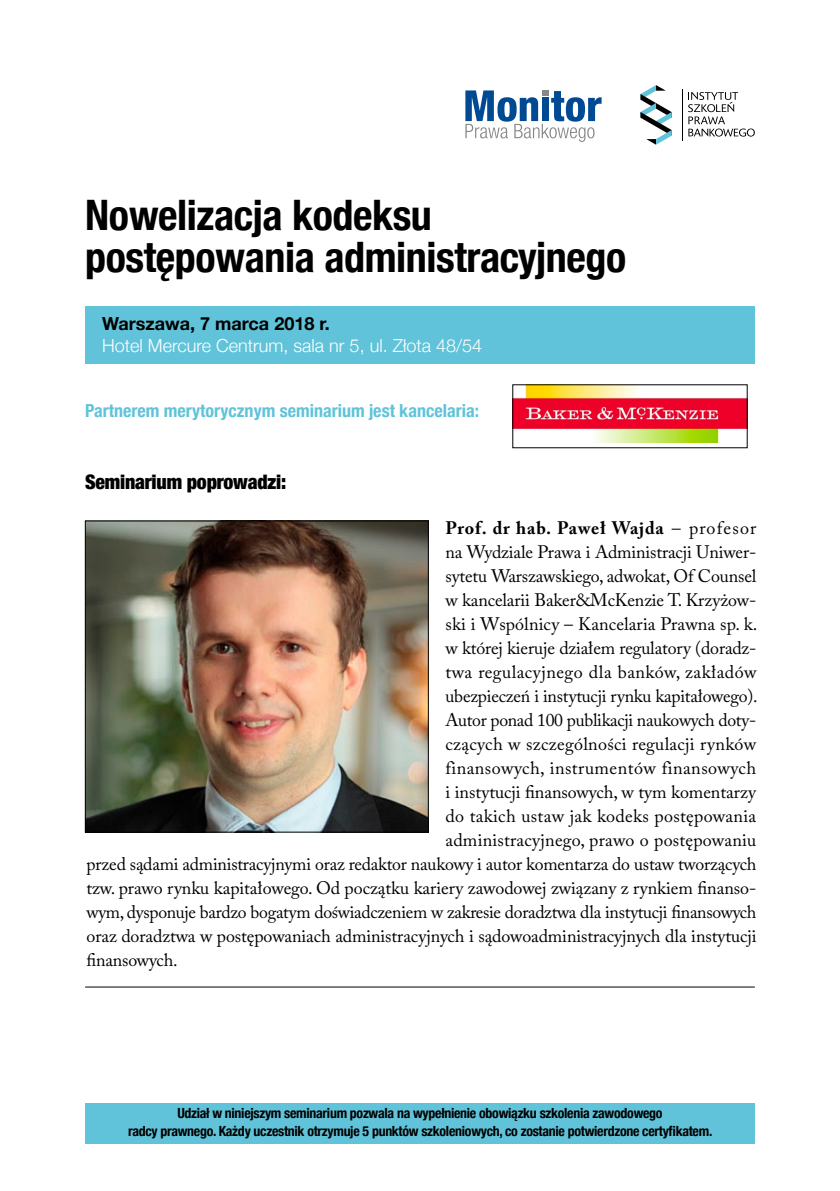
<style>
.page{position:relative;width:840px;height:1191px;background:#fff}
.page>*{position:absolute;margin:0;border:0;box-sizing:border-box;transform-origin:0 0}
.t1{font:700 condensed 42px/42px "Helvetica Neue";letter-spacing:-.01em;color:#000}
.t2{font:900 condensed 20px "Helvetica Neue";letter-spacing:-.01em;color:#000}
.t3{font:18px "Adobe Caslon Pro";letter-spacing:-.005em;color:#000}
.t4{font:18px "Adobe Caslon Pro";letter-spacing:.015em;color:#000}
.t5{font:18px "Adobe Caslon Pro";letter-spacing:.025em;color:#000}
.t6{font:700 condensed 18px "Helvetica Neue";color:#60c3d9}
.t7{font:300 18px "Helvetica Neue";color:#fff}
.t8{font:700 18px "Adobe Caslon Pro";letter-spacing:.05em;color:#000}
.t9{font:700 18px "Helvetica Neue";color:#000}
.t10{font:700 condensed 14px/18px "Helvetica Neue";letter-spacing:-.02em;color:#000;text-align:center}
.s1{font-weight:400}
</style>
<div class="page">
<img style="left:87px;top:523px;width:339px;height:307px">
<div style="left:85px;top:521px;width:343px;height:311px;border:1px solid #000"></div>
<hr style="left:85px;top:986px;width:669px;height:1px;background:#000">
<div style="left:85px;top:306px;width:669px;height:58px;background:#60c3d9"></div>
<svg style="left:688px;top:92px;width:66px;height:45px"></svg>
<hr style="left:681px;top:89px;width:1px;height:52px;background:#000">
<svg style="left:640px;top:85px;width:31px;height:60px"></svg>
<svg style="left:465px;top:90px;width:136px;height:52px"></svg>
<div style="left:85px;top:1103px;width:669px;height:40px;background:#60c3d9"></div>
<img style="left:514px;top:386px;width:231px;height:56px">
<h1 class="t1" style="left:85px;top:191px;width:542px">Nowelizacja kodeksu postępowania administracyjnego</h1>
<p class="t9" style="left:102px;top:309px;width:229px">Warszawa, 7 marca 2018 r.</p>
<p class="t7" style="left:102px;top:331px;width:381px">Hotel Mercure Centrum, sala nr 5, ul. Złota 48/54</p>
<p class="t6" style="left:85px;top:396px;width:395px">Partnerem merytorycznym seminarium jest kancelaria:</p>
<p class="t2" style="left:85px;top:465px;width:202px">Seminarium poprowadzi:</p>
<p class="t8" style="left:445px;top:517px;width:312px">Prof. dr hab. Paweł Wajda <span class="s1">– profesor</span></p>
<p class="t3" style="left:445px;top:541px;width:312px">na Wydziale Prawa i Administracji Uniwer-</p>
<p class="t3" style="left:445px;top:565px;width:312px">sytetu Warszawskiego, adwokat, Of Counsel</p>
<p class="t3" style="left:445px;top:589px;width:312px">w kancelarii Baker&amp;McKenzie T. Krzyżow-</p>
<p class="t3" style="left:445px;top:613px;width:313px">ski i Wspólnicy – Kancelaria Prawna sp. k.</p>
<p class="t3" style="left:445px;top:637px;width:312px">w której kieruje działem regulatory (doradz-</p>
<p class="t5" style="left:445px;top:661px;width:312px">twa regulacyjnego dla banków, zakładów</p>
<p class="t3" style="left:445px;top:685px;width:313px">ubezpieczeń i instytucji rynku kapitałowego).</p>
<p class="t3" style="left:445px;top:709px;width:312px">Autor ponad 100 publikacji naukowych doty-</p>
<p class="t4" style="left:445px;top:733px;width:312px">czących w szczególności regulacji rynków</p>
<p class="t5" style="left:445px;top:757px;width:312px">finansowych, instrumentów finansowych</p>
<p class="t3" style="left:445px;top:781px;width:312px">i instytucji finansowych, w tym komentarzy</p>
<p class="t4" style="left:445px;top:805px;width:312px">do takich ustaw jak kodeks postępowania</p>
<p class="t3" style="left:445px;top:829px;width:312px">administracyjnego, prawo o postępowaniu</p>
<p class="t3" style="left:86px;top:853px;width:671px">przed sądami administracyjnymi oraz redaktor naukowy i autor komentarza do ustaw tworzących</p>
<p class="t3" style="left:86px;top:877px;width:670px">tzw. prawo rynku kapitałowego. Od początku kariery zawodowej związany z rynkiem finanso-</p>
<p class="t3" style="left:86px;top:901px;width:671px">wym, dysponuje bardzo bogatym doświadczeniem w zakresie doradztwa dla instytucji finansowych</p>
<p class="t3" style="left:86px;top:925px;width:671px">oraz doradztwa w postępowaniach administracyjnych i sądowoadministracyjnych dla instytucji</p>
<p class="t3" style="left:86px;top:949px;width:92px">finansowych.</p>
<p class="t10" style="left:128px;top:1103px;width:585px">Udział w niniejszym seminarium pozwala na wypełnienie obowiązku szkolenia zawodowego<br>radcy prawnego. Każdy uczestnik otrzymuje 5 punktów szkoleniowych, co zostanie potwierdzone certyfikatem.</p>
</div>
